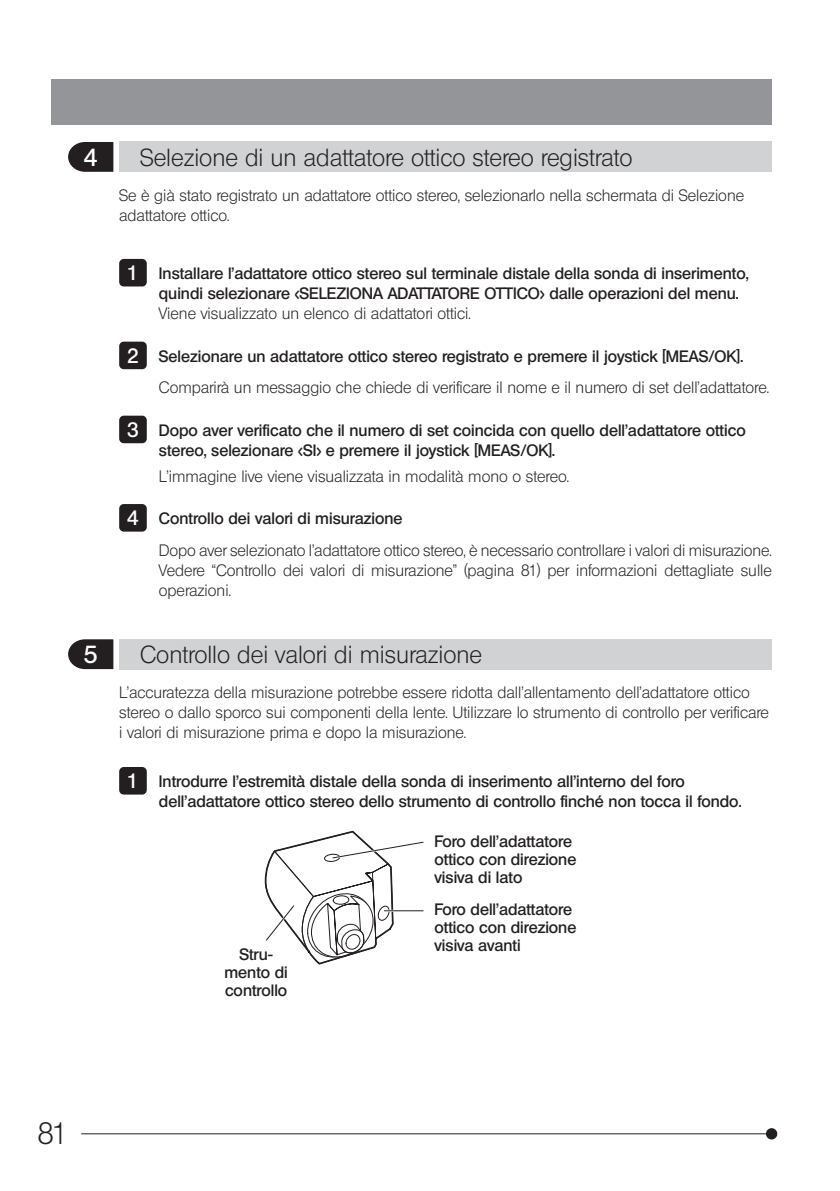
<style>
.page{position:relative;width:840px;height:1191px;background:#fff}
.page>*{position:absolute;margin:0;border:0;box-sizing:border-box;transform-origin:0 0}
.t1{font:30px "Olympus Leicht Normal";color:#231f20}
.t2{font:24px "Olympus Leicht Normal";color:#231f20}
.t3{font:24px "Olympus Leicht Halbfett";color:#fff}
.t4{font:20.2px "Olympus Leicht Halbfett";color:#fff}
.t5{font:16px/18px "Olympus Leicht Halbfett";color:#231f20}
.t6{font:16px/20px "Olympus Leicht Normal";color:#231f20}
</style>
<div class="page">
<div style="left:765px;top:1128px;width:11px;height:11px;background:#231f20;border-radius:50%"></div>
<hr style="left:81px;top:1133px;width:690px;height:1px;background:#231f20">
<div style="left:51px;top:79px;width:720px;height:46px;background:#939598"></div>
<div style="left:119px;top:142px;width:652px;height:30px;background:#d1d2d4"></div>
<div style="left:119px;top:639px;width:652px;height:30px;background:#d1d2d4"></div>
<svg style="left:68px;top:142px;width:45px;height:30px"></svg>
<svg style="left:68px;top:639px;width:45px;height:30px"></svg>
<div style="left:119px;top:259px;width:28px;height:27px;background:#231f20;border-radius:5px"></div>
<div style="left:119px;top:342px;width:28px;height:27px;background:#231f20;border-radius:5px"></div>
<div style="left:119px;top:416px;width:28px;height:27px;background:#231f20;border-radius:5px"></div>
<div style="left:119px;top:504px;width:28px;height:27px;background:#231f20;border-radius:5px"></div>
<div style="left:119px;top:767px;width:28px;height:27px;background:#231f20;border-radius:5px"></div>
<svg style="left:264px;top:830px;width:160px;height:135px"></svg>
<div style="left:215px;top:942px;width:82px;height:62px;background:#fff"></div>
<h2 class="t3" style="left:84px;top:143px;width:15px">4</h2>
<h2 class="t2" style="left:140px;top:143px;width:493px">Selezione di un adattatore ottico stereo registrato</h2>
<p class="t6" style="left:119px;top:185px;width:626px">Se è già stato registrato un adattatore ottico stereo, selezionarlo nella schermata di Selezione adattatore ottico.</p>
<p class="t4" style="left:127px;top:261px;width:13px">1</p>
<p class="t4" style="left:127px;top:343px;width:13px">2</p>
<p class="t4" style="left:127px;top:417px;width:13px">3</p>
<p class="t4" style="left:127px;top:506px;width:13px">4</p>
<p class="t5" style="left:159px;top:264px;width:590px;line-height:20px">Installare l'adattatore ottico stereo sul terminale distale della sonda di inserimento, quindi selezionare &lt;SELEZIONA ADATTATORE OTTICO&gt; dalle operazioni del menu.</p>
<p class="t6" style="left:159px;top:304px;width:313px">Viene visualizzato un elenco di adattatori ottici.</p>
<p class="t5" style="left:159px;top:347px;width:585px">Selezionare un adattatore ottico stereo registrato e premere il joystick [MEAS/OK].</p>
<p class="t6" style="left:159px;top:378px;width:611px">Comparirà un messaggio che chiede di verificare il nome e il numero di set dell'adattatore.</p>
<p class="t5" style="left:159px;top:420px;width:588px;line-height:20px">Dopo aver verificato che il numero di set coincida con quello dell'adattatore ottico stereo, selezionare &lt;SI&gt; e premere il joystick [MEAS/OK].</p>
<p class="t6" style="left:159px;top:466px;width:411px">L'immagine live viene visualizzata in modalità mono o stereo.</p>
<p class="t5" style="left:159px;top:510px;width:245px">Controllo dei valori di misurazione</p>
<p class="t6" style="left:159px;top:540px;width:614px;text-align:justify">Dopo aver selezionato l'adattatore ottico stereo, è necessario controllare i valori di misurazione.<br>Vedere “Controllo dei valori di misurazione” (pagina 81) per informazioni dettagliate sulle operazioni.</p>
<h2 class="t3" style="left:84px;top:640px;width:15px">5</h2>
<h2 class="t2" style="left:140px;top:640px;width:343px">Controllo dei valori di misurazione</h2>
<p class="t6" style="left:119px;top:682px;width:651px">L'accuratezza della misurazione potrebbe essere ridotta dall'allentamento dell'adattatore ottico stereo o dallo sporco sui componenti della lente. Utilizzare lo strumento di controllo per verificare i valori di misurazione prima e dopo la misurazione.</p>
<p class="t4" style="left:127px;top:769px;width:13px">1</p>
<p class="t5" style="left:159px;top:771px;width:583px;line-height:20px">Introdurre l'estremità distale della sonda di inserimento all'interno del foro dell'adattatore ottico stereo dello strumento di controllo finché non tocca il fondo.</p>
<p class="t5" style="left:229px;top:942px;width:48px;line-height:19.2px;text-align:center">Check tool</p>
<p class="t5" style="left:224px;top:944px;width:65px;text-align:center">Stru&shy;mento di controllo</p>
<p class="t5" style="left:434px;top:832px;width:143px">Foro dell'adattatore ottico con direzione visiva di lato</p>
<p class="t5" style="left:434px;top:900px;width:143px">Foro dell'adattatore ottico con direzione visiva avanti</p>
<p class="t5" style="left:430px;top:833px;width:123px;line-height:19.2px">Side-view optical adapter hole</p>
<p class="t5" style="left:430px;top:902px;width:150px;line-height:19.2px">Forward-view optical adapter hole</p>
<h1 class="t1" style="left:38px;top:1115px;width:32px">81</h1>
</div>
